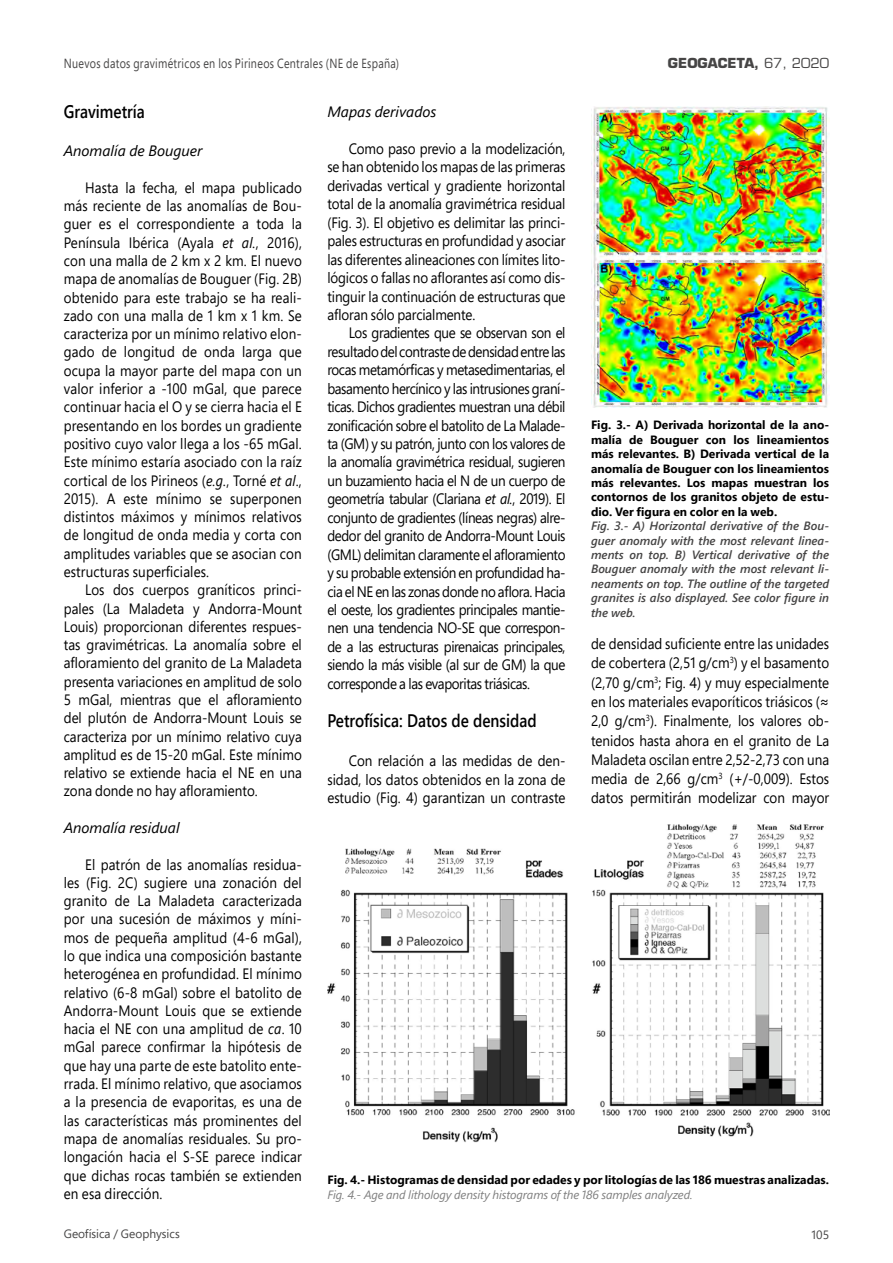
<style>
.page{position:relative;width:893px;height:1263px;background:#fff}
.page>*{position:absolute;margin:0;border:0;box-sizing:border-box;transform-origin:0 0}
.TEXT_BOLD{font:600 18.15px "Segoe UI";color:#000;scale:.85 1}
.TEXT{font:15px/18.3px "Segoe Pro";color:#000;text-align:justify;scale:.9 1}
.TEXT_ITALIC{font:italic 15px "Segoe Pro";color:#000}
.t1{font:700 13.5px "Eurostile LT Std";color:#464545}
.t2{font:13.2px "Segoe Pro";letter-spacing:.03em;color:#464545;scale:.82 1}
.PIE_DE_PÁG_ESPAÑOL{font:700 12px/14.4px "Segoe Pro";color:#000;text-align:justify}
.PIE_DE_PÁG_INGLÉS{font:italic 600 12px/14.4px "Segoe Pro";color:#464545;text-align:justify}
.PIE_DE_PÁG_INGLÉS-2{font:italic 12px "Segoe Pro";letter-spacing:-.01em;color:#808080}
.t3{font:12px "Segoe Pro";color:#464545}
.s1{font-weight:400}
.s2{font-style:italic}
</style>
<div class="page">
<img style="left:591px;top:106px;width:238px;height:302px">
<img style="left:327px;top:825px;width:502px;height:318px">
<p class="t2" style="left:64px;top:54px;width:410px">Nuevos datos gravimétricos en los Pirineos Centrales (NE de España)</p>
<p class="t1" style="left:668px;top:55px;width:163px">GEOGACETA, <span class="s1">67, 2020</span></p>
<p class="TEXT_BOLD" style="left:64px;top:94px;width:97px">Gravimetría</p>
<p class="TEXT_ITALIC" style="left:64px;top:141px;width:140px">Anomalía de Bouguer</p>
<p class="TEXT" style="left:64px;top:178px;width:266px;text-indent:21px">Hasta la fecha, el mapa publicado más reciente de las anomalías de Bou&shy;guer es el correspondiente a toda la Península Ibérica (Ayala <span class="s2">et al.</span>, 2016), con una malla de 2 km x 2 km. El nuevo mapa de anomalías de Bouguer (Fig. 2B) obtenido para este trabajo se ha reali&shy;zado con una malla de 1 km x 1 km. Se caracteriza por un mínimo relativo elon&shy;gado de longitud de onda larga que ocupa la mayor parte del mapa con un valor inferior a -100 mGal, que parece continuar hacia el O y se cierra hacia el E presentando en los bordes un gradiente positivo cuyo valor llega a los -65 mGal.<br>Este mínimo estaría asociado con la raíz cortical de los Pirineos (<span class="s2">e.g.</span>, Torné <span class="s2">et al</span>., 2015). A este mínimo se superponen distintos máximos y mínimos relativos de longitud de onda media y corta con amplitudes variables que se asocian con estructuras superficiales.</p>
<p class="TEXT" style="left:64px;top:580px;width:266px;text-indent:21px">Los dos cuerpos graníticos princi&shy;pales (La Maladeta y Andorra-Mount Louis) proporcionan diferentes respues&shy;tas gravimétricas. La anomalía sobre el afloramiento del granito de La Maladeta presenta variaciones en amplitud de solo 5 mGal, mientras que el afloramiento del plutón de Andorra-Mount Louis se caracteriza por un mínimo relativo cuya amplitud es de 15-20 mGal. Este mínimo relativo se extiende hacia el NE en una zona donde no hay afloramiento.</p>
<p class="TEXT_ITALIC" style="left:64px;top:817px;width:117px">Anomalía residual</p>
<p class="TEXT" style="left:64px;top:855px;width:266px;text-indent:21px">El patrón de las anomalías residua&shy;les (Fig. 2C) sugiere una zonación del granito de La Maladeta caracterizada por una sucesión de máximos y míni&shy;mos de pequeña amplitud (4-6 mGal), lo que indica una composición bastante heterogénea en profundidad. El mínimo relativo (6-8 mGal) sobre el batolito de Andorra-Mount Louis que se extiende hacia el NE con una amplitud de <span class="s2">ca</span>. 10 mGal parece confirmar la hipótesis de que hay una parte de este batolito ente&shy;rrada. El mínimo relativo, que asociamos a la presencia de evaporitas, es una de las características más prominentes del mapa de anomalías residuales. Su pro&shy;longación hacia el S-SE parece indicar que dichas rocas también se extienden en esa dirección.</p>
<p class="TEXT_ITALIC" style="left:327px;top:102px;width:111px">Mapas derivados</p>
<p class="TEXT" style="left:327px;top:139px;width:266px;text-indent:21px">Como paso previo a la modelización, se han obtenido los mapas de las primeras derivadas vertical y gradiente horizontal total de la anomalía gravimétrica residual (Fig. 3). El objetivo es delimitar las princi&shy;pales estructuras en profundidad y asociar las diferentes alineaciones con límites lito&shy;lógicos o fallas no aflorantes así como dis&shy;tinguir la continuación de estructuras que afloran sólo parcialmente.</p>
<p class="TEXT" style="left:327px;top:323px;width:266px;text-indent:21px">Los gradientes que se observan son el resultado del contraste de densidad entre las rocas metamórficas y metasedimentarias, el basamento hercínico y las intrusiones graní&shy;ticas. Dichos gradientes muestran una débil zonificación sobre el batolito de La Malade&shy;ta (GM) y su patrón, junto con los valores de la anomalía gravimétrica residual, sugieren un buzamiento hacia el N de un cuerpo de geometría tabular (Clariana <span class="s2">et al.</span>, 2019). El conjunto de gradientes (líneas negras) alre&shy;dedor del granito de Andorra-Mount Louis (GML) delimitan claramente el afloramiento y su probable extensión en profundidad ha&shy;cia el NE en las zonas donde no aflora. Hacia el oeste, los gradientes principales mantie&shy;nen una tendencia NO-SE que correspon&shy;de a las estructuras pirenaicas principales, siendo la más visible (al sur de GM) la que corresponde a las evaporitas triásicas.</p>
<p class="TEXT_BOLD" style="left:327px;top:704px;width:248px">Petrofísica: Datos de densidad</p>
<p class="TEXT" style="left:327px;top:751px;width:266px;text-indent:21px">Con relación a las medidas de den&shy;sidad, los datos obtenidos en la zona de estudio (Fig. 4) garantizan un contraste</p>
<p class="PIE_DE_PÁG_ESPAÑOL" style="left:591px;top:418px;width:240px">Fig. 3.- A) Derivada horizontal de la ano&shy;malía de Bouguer con los lineamientos más relevantes. B) Derivada vertical de la anomalía de Bouguer con los lineamientos más relevantes. Los mapas muestran los contornos de los granitos objeto de estu&shy;dio. Ver figura en color en la web.</p>
<p class="PIE_DE_PÁG_INGLÉS" style="left:591px;top:518px;width:240px">Fig. 3.- A) Horizontal derivative of the Bou&shy;guer anomaly with the most relevant linea&shy;ments on top. B) Vertical derivative of the Bouguer anomaly with the most relevant li&shy;neaments on top. The outline of the targeted granites is also displayed. See color figure in the web.</p>
<p class="TEXT" style="left:591px;top:634px;width:266px;line-height:19.4px">de densidad suficiente entre las unidades de cobertera (2,51 g/cm<sup>3</sup>) y el basamento (2,70 g/cm<sup>3</sup>; Fig. 4) y muy especialmente en los materiales evaporíticos triásicos (≈ 2,0 g/cm<sup>3</sup>). Finalmente, los valores ob&shy;tenidos hasta ahora en el granito de La Maladeta oscilan entre 2,52-2,73 con una media de 2,66 g/cm<sup>3</sup> (+/-0,009). Estos datos permitirán modelizar con mayor</p>
<p class="PIE_DE_PÁG_ESPAÑOL" style="left:327px;top:1172px;width:503px">Fig. 4.- Histogramas de densidad por edades y por litologías de las 186 muestras analizadas.</p>
<p class="PIE_DE_PÁG_INGLÉS-2" style="left:327px;top:1186px;width:367px">Fig. 4.- Age and lithology density histograms of the 186 samples analyzed.</p>
<p class="t3" style="left:64px;top:1225px;width:117px">Geofísica / Geophysics</p>
<p class="t3" style="left:812px;top:1226px;width:19px">105</p>
</div>
